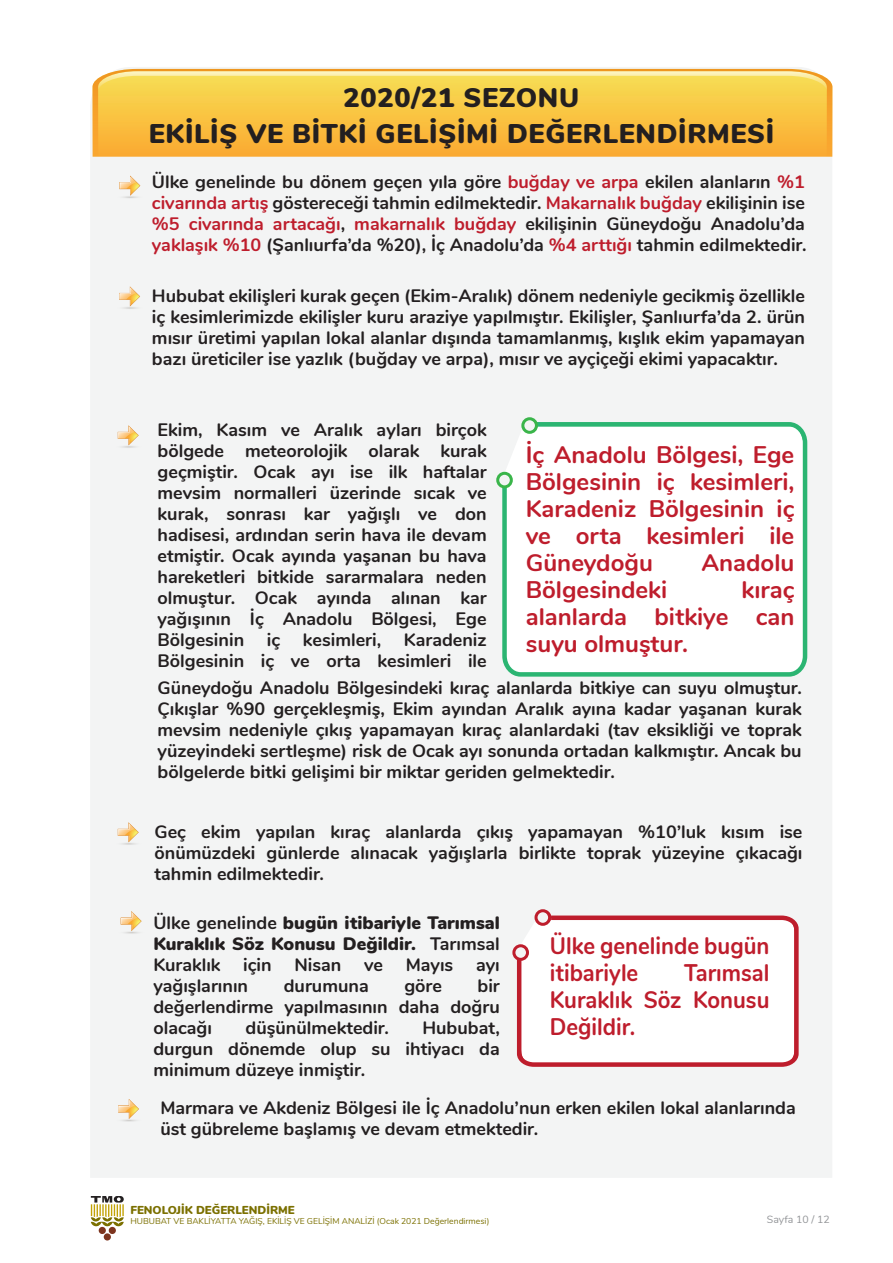
<style>
.page{position:relative;width:893px;height:1263px;background:#fff}
.page>*{position:absolute;margin:0;border:0;box-sizing:border-box;transform-origin:0 0}
.t1{font:900 27px/36px "Nunito";letter-spacing:.025em;color:#231f20;text-align:center}
.t2{font:700 24px/27px "Nunito";color:#be1d2c;text-align:justify}
.t3{font:700 24px/27px "Nunito";color:#be1d2c;scale:.92 1}
.t4{font:700 18px/21px "Nunito";color:#231f20;text-align:justify}
.t5{font:900 18px/21px "Nunito";color:#231f20;text-align:justify}
.t6{font:900 11.55px "Nunito";color:#7b7000}
.t7{font:10.5px "Nunito";color:#939598}
.t8{font:8.55px "Nunito";color:#7b7000}
.s1{color:#be1d2c}
.s2{font-weight:700}
</style>
<div class="page">
<div style="left:90px;top:67px;width:742px;height:1111px;background:#f3f4f4"></div>
<div style="left:104px;top:1233px;width:7px;height:7px;background:#7d351f;border-radius:50%"></div>
<div style="left:99px;top:1227px;width:7px;height:7px;background:#7d351f;border-radius:50%"></div>
<div style="left:109px;top:1227px;width:7px;height:7px;background:#7d351f;border-radius:50%"></div>
<svg style="left:91px;top:1196px;width:33px;height:30px"></svg>
<svg style="left:116px;top:195px;width:27px;height:4px"></svg>
<svg style="left:119px;top:176px;width:21px;height:20px"></svg>
<svg style="left:115px;top:444px;width:27px;height:4px"></svg>
<svg style="left:118px;top:425px;width:21px;height:20px"></svg>
<svg style="left:118px;top:930px;width:27px;height:4px"></svg>
<svg style="left:121px;top:911px;width:21px;height:20px"></svg>
<svg style="left:93px;top:69px;width:739px;height:88px;background:#f8c448"></svg>
<svg style="left:116px;top:305px;width:27px;height:5px"></svg>
<svg style="left:119px;top:286px;width:21px;height:21px"></svg>
<svg style="left:115px;top:841px;width:27px;height:4px"></svg>
<svg style="left:118px;top:822px;width:21px;height:20px"></svg>
<svg style="left:115px;top:1118px;width:27px;height:4px"></svg>
<svg style="left:118px;top:1099px;width:21px;height:20px"></svg>
<svg style="left:500px;top:420px;width:309px;height:259px"></svg>
<svg style="left:513px;top:910px;width:288px;height:159px"></svg>
<div style="left:523px;top:419px;width:13px;height:13px;background:#f3f4f4;border-radius:50%"></div>
<div style="left:521px;top:417px;width:17px;height:17px;border:3px solid #3ab54a;border-radius:50%"></div>
<div style="left:498px;top:473px;width:13px;height:14px;background:#f3f4f4;border-radius:50%"></div>
<div style="left:496px;top:472px;width:17px;height:16px;border:3px solid #3ab54a;border-radius:50%"></div>
<div style="left:536px;top:911px;width:14px;height:13px;background:#f3f4f4;border-radius:50%"></div>
<div style="left:534px;top:909px;width:17px;height:17px;border:3px solid #be1d2c;border-radius:50%"></div>
<div style="left:514px;top:946px;width:13px;height:13px;background:#f3f4f4;border-radius:50%"></div>
<div style="left:512px;top:944px;width:17px;height:17px;border:3px solid #be1d2c;border-radius:50%"></div>
<h1 class="t1" style="left:149px;top:78px;width:627px">2020/21 SEZONU<br>EKİLİŞ VE BİTKİ GELİŞİMİ DEĞERLENDİRMESİ</h1>
<p class="t4" style="left:152px;top:171px;width:656px">Ülke genelinde bu dönem geçen yıla göre <span class="s1">buğday ve arpa</span> ekilen alanların <span class="s1">%1 civarında artış</span> göstereceği tahmin edilmektedir. <span class="s1">Makarnalık buğday</span> ekilişinin ise <span class="s1">%5 civarında artacağı</span>, <span class="s1">makarnalık buğday</span> ekilişinin Güneydoğu Anadolu’da <span class="s1">yaklaşık %10</span> (Şanlıurfa’da %20), İç Anadolu’da <span class="s1">%4 arttığı</span> tahmin edilmektedir.</p>
<p class="t4" style="left:152px;top:285px;width:655px">Hububat ekilişleri kurak geçen (Ekim-Aralık) dönem nedeniyle gecikmiş özellikle iç kesimlerimizde ekilişler kuru araziye yapılmıştır. Ekilişler, Şanlıurfa’da 2. ürün mısır üretimi yapılan lokal alanlar dışında tamamlanmış, kışlık ekim yapamayan bazı üreticiler ise yazlık (buğday ve arpa), mısır ve ayçiçeği ekimi yapacaktır.</p>
<p class="t4" style="left:158px;top:418px;width:331px">Ekim, Kasım ve Aralık ayları birçok bölgede meteorolojik olarak kurak geçmiştir. Ocak ayı ise ilk haftalar mevsim normalleri üzerinde sıcak ve kurak, sonrası kar yağışlı ve don hadisesi, ardından serin hava ile devam etmiştir. Ocak ayında yaşanan bu hava hareketleri bitkide sararmalara neden olmuştur. Ocak ayında alınan kar yağışının İç Anadolu Bölgesi, Ege Bölgesinin</p>
<p class="t4" style="left:158px;top:628px;width:331px;text-align:right">Karadeniz<br>Bölgesinin iç ve orta kesimleri ile</p>
<p class="t4" style="left:267px;top:628px;width:15px">iç</p>
<p class="t4" style="left:303px;top:628px;width:80px">kesimleri,</p>
<h2 class="t2" style="left:526px;top:440px;width:270px">İç Anadolu Bölgesi, Ege Bölgesinin iç kesimleri, Karadeniz Bölgesinin iç ve orta kesimleri ile Güneydoğu</h2>
<h2 class="t2" style="left:701px;top:548px;width:95px">Anadolu</h2>
<h2 class="t2" style="left:526px;top:575px;width:143px">Bölgesindeki</h2>
<h2 class="t2" style="left:526px;top:575px;width:270px;text-indent:216px">kıraç alanlarda bitkiye can suyu olmuştur.</h2>
<p class="t4" style="left:158px;top:676px;width:646px">Güneydoğu Anadolu Bölgesindeki kıraç alanlarda bitkiye can suyu olmuştur.<br>Çıkışlar %90 gerçekleşmiş, Ekim ayından Aralık ayına kadar yaşanan kurak mevsim nedeniyle çıkış yapamayan kıraç alanlardaki (tav eksikliği ve toprak yüzeyindeki sertleşme) risk de Ocak ayı sonunda ortadan kalkmıştır. Ancak bu bölgelerde bitki gelişimi bir miktar geriden gelmektedir.</p>
<p class="t4" style="left:154px;top:820px;width:649px">Geç ekim yapılan kıraç alanlarda çıkış yapamayan %10’luk kısım ise önümüzdeki günlerde alınacak yağışlarla birlikte toprak yüzeyine çıkacağı tahmin edilmektedir.</p>
<p class="t5" style="left:153px;top:911px;width:348px"><span class="s2">Ülke genelinde</span> bugün itibariyle Tarımsal Kuraklık Söz Konusu Değildir. <span class="s2">Tarımsal Kuraklık</span></p>
<p class="t4" style="left:243px;top:953px;width:30px">için</p>
<p class="t4" style="left:294px;top:953px;width:48px">Nisan</p>
<p class="t4" style="left:364px;top:953px;width:20px">ve</p>
<p class="t4" style="left:406px;top:953px;width:49px">Mayıs</p>
<p class="t4" style="left:476px;top:953px;width:25px">ayı</p>
<p class="t4" style="left:153px;top:974px;width:96px">yağışlarının</p>
<p class="t4" style="left:284px;top:974px;width:86px">durumuna</p>
<p class="t4" style="left:404px;top:974px;width:39px">göre</p>
<p class="t4" style="left:153px;top:974px;width:348px;text-indent:324px">bir değerlendirme yapılmasının daha doğru olacağı</p>
<p class="t4" style="left:246px;top:1016px;width:145px">düşünülmektedir.</p>
<p class="t4" style="left:153px;top:1016px;width:348px;text-indent:269px">Hububat, durgun dönemde olup su ihtiyacı da minimum düzeye inmiştir.</p>
<h2 class="t3" style="left:550px;top:931px;width:240px">Ülke genelinde bugün itibariyle</h2>
<h2 class="t3" style="left:550px;top:958px;width:240px;text-align:justify;text-indent:134px">Tarımsal Kuraklık Söz Konusu Değildir.</h2>
<p class="t4" style="left:160px;top:1096px;width:637px">Marmara ve Akdeniz Bölgesi ile İç Anadolu’nun erken ekilen lokal alanlarında üst gübreleme başlamış ve devam etmektedir.</p>
<p class="t6" style="left:130px;top:1201px;width:166px">FENOLOJİK DEĞERLENDİRME</p>
<p class="t8" style="left:130px;top:1214px;width:361px">HUBUBAT VE BAKLİYATTA YAĞIŞ, EKİLİŞ VE GELİŞİM ANALİZİ (Ocak 2021 Değerlendirmesi)</p>
<p class="t7" style="left:767px;top:1212px;width:64px">Sayfa 10 / 12</p>
</div>
